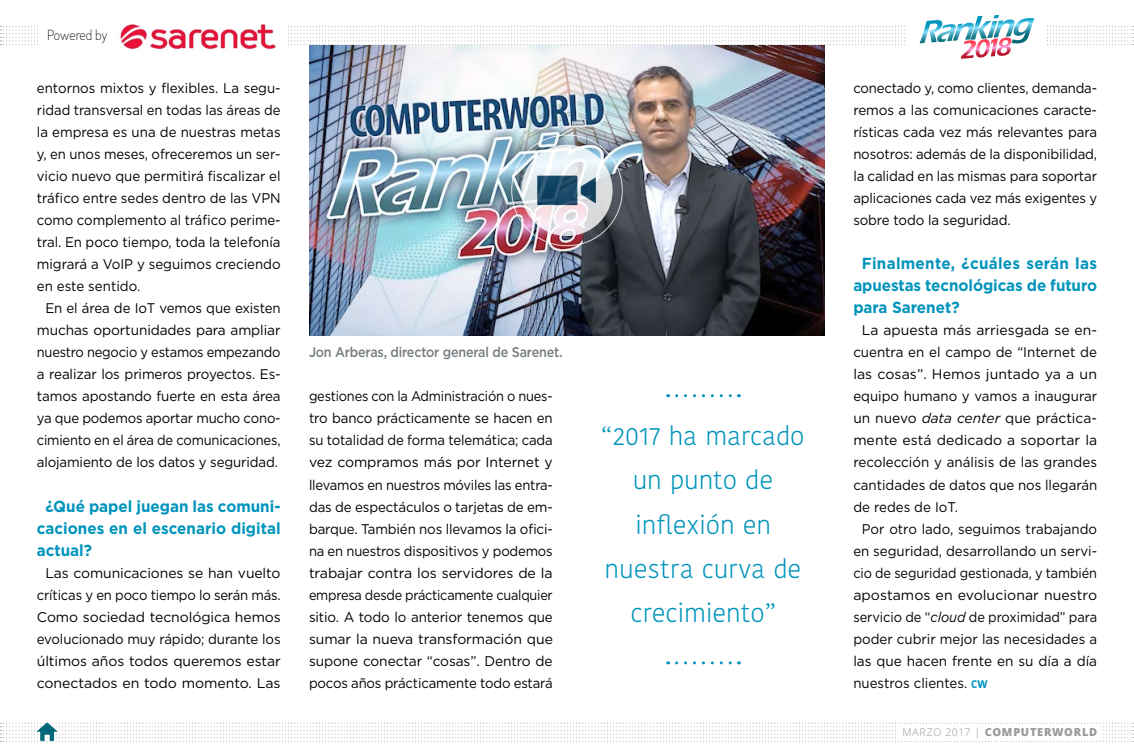
<style>
.page{position:relative;width:1134px;height:755px;background:#fff}
.page>*{position:absolute;margin:0;border:0;box-sizing:border-box;transform-origin:0 0}
.t1{font:300 26px/44px "Kohinoor Bangla";letter-spacing:-.005em;color:#0094bc;text-align:center}
.t2{font:700 16px/22px "Gotham";color:#0094bc;text-align:justify;scale:.95 1}
.t3{font:14px/22px "Gotham";letter-spacing:-.01em;color:#000;text-align:justify;scale:.95 1}
.t4{font:14px/22px "Gotham";letter-spacing:-.01em;color:#000;text-align:justify;scale:.92 1}
.t5{font:14px/22px "Gotham";letter-spacing:-.01em;color:#000;text-align:center}
.t6{font:14px/22px "Gotham";letter-spacing:-.01em;color:#000;text-align:justify;scale:.94 1}
.t7{font:500 14px "Gotham";letter-spacing:-.015em;color:#757d81;scale:.9 1}
.t8{font:200 14px "Dosis";color:#000}
.t9{font:800 11px "Open Sans";letter-spacing:.065em;color:#999}
.s1{font-style:italic}
.s2{font-family:"Kohinoor Bangla";font-weight:700;font-size:11px;color:#0094bc}
.s3{font-weight:300;font-size:10.5px}
.s4{font-weight:300}
</style>
<div class="page">
<svg style="left:0;top:722px;width:1134px;height:19px"></svg>
<svg style="left:0;top:15px;width:1134px;height:44px"></svg>
<div style="left:898px;top:725px;width:204px;height:13px;background:#fff"></div>
<img style="left:116px;top:22px;width:165px;height:29px">
<img style="left:309px;top:45px;width:516px;height:290px">
<svg style="left:521px;top:145px;width:92px;height:91px"></svg>
<svg style="left:537px;top:175px;width:59px;height:30px;background:#406780"></svg>
<svg style="left:676px;top:394px;width:63px;height:3px"></svg>
<svg style="left:676px;top:661px;width:63px;height:3px"></svg>
<p class="t8" style="left:47px;top:25px;width:62px">Powered by</p>
<p class="t3" style="left:37px;top:77px;width:258px">entornos mixtos y flexibles. La segu&shy;ridad transversal en todas las áreas de la empresa es una de nuestras metas y, en unos meses, ofreceremos un ser&shy;vicio nuevo que permitirá fiscalizar el tráfico entre sedes dentro de las VPN como complemento al tráfico perime&shy;tral. En poco tiempo, toda la telefonía migrará a VoIP y seguimos creciendo en este sentido.</p>
<p class="t3" style="left:37px;top:297px;width:258px;text-indent:8px">En el área de IoT vemos que existen muchas oportunidades para ampliar nuestro negocio y estamos empezando a realizar los primeros proyectos. Es&shy;tamos apostando fuerte en esta área ya que podemos aportar mucho cono&shy;cimiento en el área de comunicaciones, alojamiento de los datos y seguridad.</p>
<p class="t2" style="left:37px;top:494px;width:258px;text-indent:9px">¿Qué papel juegan las comuni&shy;caciones en el escenario digital actual?</p>
<p class="t5" style="left:37px;top:561px;width:245px">Las comunicaciones se han vuelto críticas y en poco tiempo lo serán más.<br>Como sociedad tecnológica hemos evolucionado muy rápido; durante los últimos años todos queremos estar conectados en todo momento. Las</p>
<p class="t7" style="left:309px;top:343px;width:283px">Jon Arberas, director general de Sarenet.</p>
<p class="t4" style="left:309px;top:385px;width:267px">gestiones con la Administración o nues&shy;tro banco prácticamente se hacen en su totalidad de forma telemática; cada vez compramos más por Internet y llevamos en nuestros móviles las entra&shy;das de espectáculos o tarjetas de em&shy;barque. También nos llevamos la ofici&shy;na en nuestros dispositivos y podemos trabajar contra los servidores de la empresa desde prácticamente cualquier sitio. A todo lo anterior tenemos que sumar la nueva transformación que supone conectar “cosas”. Dentro de pocos años prácticamente todo estará</p>
<h1 class="t1" style="left:602px;top:413px;width:204px">“2017 ha marcado un punto de inflexión en nuestra curva de crecimiento”</h1>
<p class="t6" style="left:853px;top:77px;width:261px">conectado y, como clientes, demanda&shy;remos a las comunicaciones caracte&shy;rísticas cada vez más relevantes para nosotros: además de la disponibilidad, la calidad en las mismas para soportar aplicaciones cada vez más exigentes y sobre todo la seguridad.</p>
<p class="t2" style="left:853px;top:252px;width:258px;text-indent:8px">Finalmente, ¿cuáles serán las apuestas tecnológicas de futuro para Sarenet?</p>
<p class="t5" style="left:853px;top:319px;width:245px;text-align:justify;text-indent:9px">La apuesta más arriesgada se en&shy;cuentra en el campo de “Internet de las cosas”. Hemos juntado ya a un equipo humano y vamos a inaugurar un nuevo <span class="s1">data center</span> que práctica&shy;mente está dedicado a soportar la recolección y análisis de las grandes cantidades de datos que nos llegarán de redes de IoT.</p>
<p class="t3" style="left:853px;top:517px;width:258px;text-indent:8px">Por otro lado, seguimos trabajando en seguridad, desarrollando un servi&shy;cio de seguridad gestionada, y también apostamos en evolucionar nuestro servicio de “<span class="s1">cloud</span> de proximidad” para poder cubrir mejor las necesidades a las que hacen frente en su día a día nuestros clientes. <span class="s2">CW</span></p>
<p class="t9" style="left:902px;top:723px;width:196px"><span class="s3">MARZO 2017</span> <span class="s4">|</span> COMPUTERWORLD</p>
</div>
